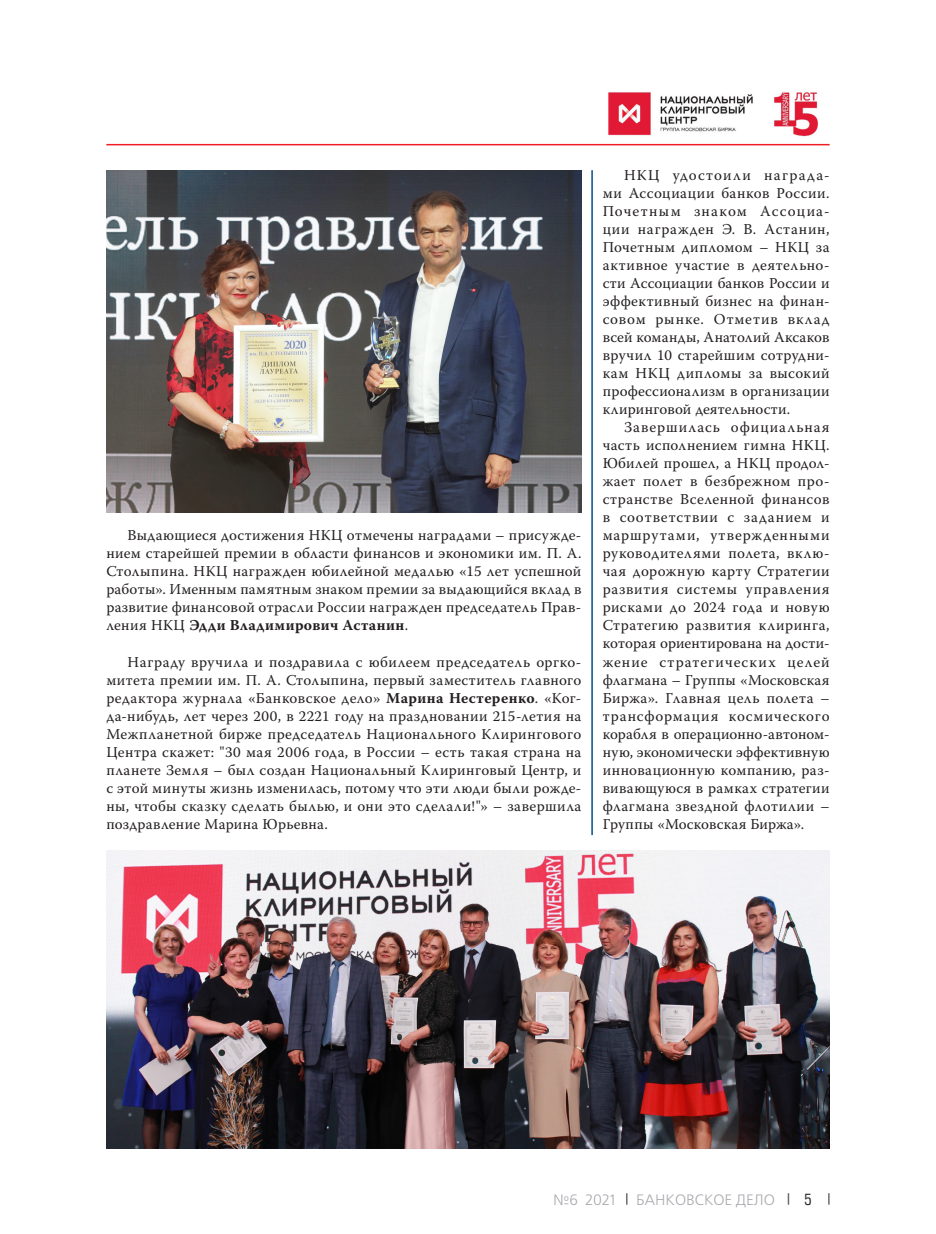
<style>
.page{position:relative;width:936px;height:1234px;background:#fff}
.page>*{position:absolute;margin:0;border:0;box-sizing:border-box;transform-origin:0 0}
.СТАТЬЯ___Основной_те{font:15px/18px "Warnock Pro";letter-spacing:.02em;color:#231f20;text-align:justify}
.t1{font:15px "Free Set C";color:#a8a9ad}
.t2{font:15px "Europe Cond";color:#231f20}
.s1{font-weight:700}
</style>
<div class="page">
<svg style="left:787px;top:1193px;width:2px;height:11px"></svg>
<img style="left:106px;top:850px;width:723px;height:298px">
<img style="left:608px;top:92px;width:210px;height:45px">
<hr style="left:591px;top:170px;width:1px;height:664px;background:#004f8f">
<img style="left:106px;top:170px;width:475px;height:342px">
<hr style="left:106px;top:144px;width:723px;height:1px;background:#ee1d23">
<p class="СТАТЬЯ___Основной_те" style="left:106px;top:526px;width:476px;text-indent:21px">Выдающиеся достижения НКЦ отмечены наградами – присужде&shy;нием старейшей премии в области финансов и экономики им. П. А.<br>Столыпина. НКЦ награжден юбилейной медалью «15 лет успешной работы». Именным памятным знаком премии за выдающийся вклад в развитие финансовой отрасли России награжден председатель Прав&shy;ления НКЦ <span class="s1">Эдди Владимирович Астанин</span>.</p>
<p class="СТАТЬЯ___Основной_те" style="left:106px;top:652px;width:476px;text-indent:21px">Награду вручила и поздравила с юбилеем председатель оргко&shy;митета премии им. П. А. Столыпина, первый заместитель главного редактора журнала «Банковское дело» <span class="s1">Марина Нестеренко</span>. «Ког&shy;да-нибудь, лет через 200, в 2221 году на праздновании 215-летия на Межпланетной бирже председатель Национального Клирингового Центра скажет: "30 мая 2006 года, в России – есть такая страна на планете Земля – был создан Национальный Клиринговый Центр, и с этой минуты жизнь изменилась, потому что эти люди были рожде&shy;ны, чтобы сказку сделать былью, и они это сделали!"» – завершила поздравление Марина Юрьевна.</p>
<p class="СТАТЬЯ___Основной_те" style="left:602px;top:166px;width:228px;text-indent:21px">НКЦ удостоили награда&shy;ми Ассоциации банков России.<br>Почетным знаком Ассоциа&shy;ции награжден Э. В. Астанин, Почетным дипломом – НКЦ за активное участие в деятельно&shy;сти Ассоциации банков России и эффективный бизнес на финан&shy;совом рынке. Отметив вклад всей команды, Анатолий Аксаков вручил 10 старейшим сотрудни&shy;кам НКЦ дипломы за высокий профессионализм в организации клиринговой деятельности.</p>
<p class="СТАТЬЯ___Основной_те" style="left:602px;top:418px;width:228px;text-indent:21px">Завершилась официальная часть исполнением гимна НКЦ.<br>Юбилей прошел, а НКЦ продол&shy;жает полет в безбрежном про&shy;странстве Вселенной финансов в соответствии с заданием и маршрутами, утвержденными руководителями полета, вклю&shy;чая дорожную карту Стратегии развития системы управления рисками до 2024 года и новую Стратегию развития клиринга, которая ориентирована на дости&shy;жение стратегических целей флагмана – Группы «Московская Биржа». Главная цель полета – трансформация космического корабля в операционно-автоном&shy;ную, экономически эффективную инновационную компанию, раз&shy;вивающуюся в рамках стратегии флагмана звездной флотилии – Группы «Московская Биржа».</p>
<p class="t1" style="left:553px;top:1191px;width:64px">№6 2021</p>
<p class="t1" style="left:636px;top:1191px;width:140px">БАНКОВСКОЕ ДЕЛО</p>
<p class="t2" style="left:804px;top:1189px;width:9px">5</p>
</div>
